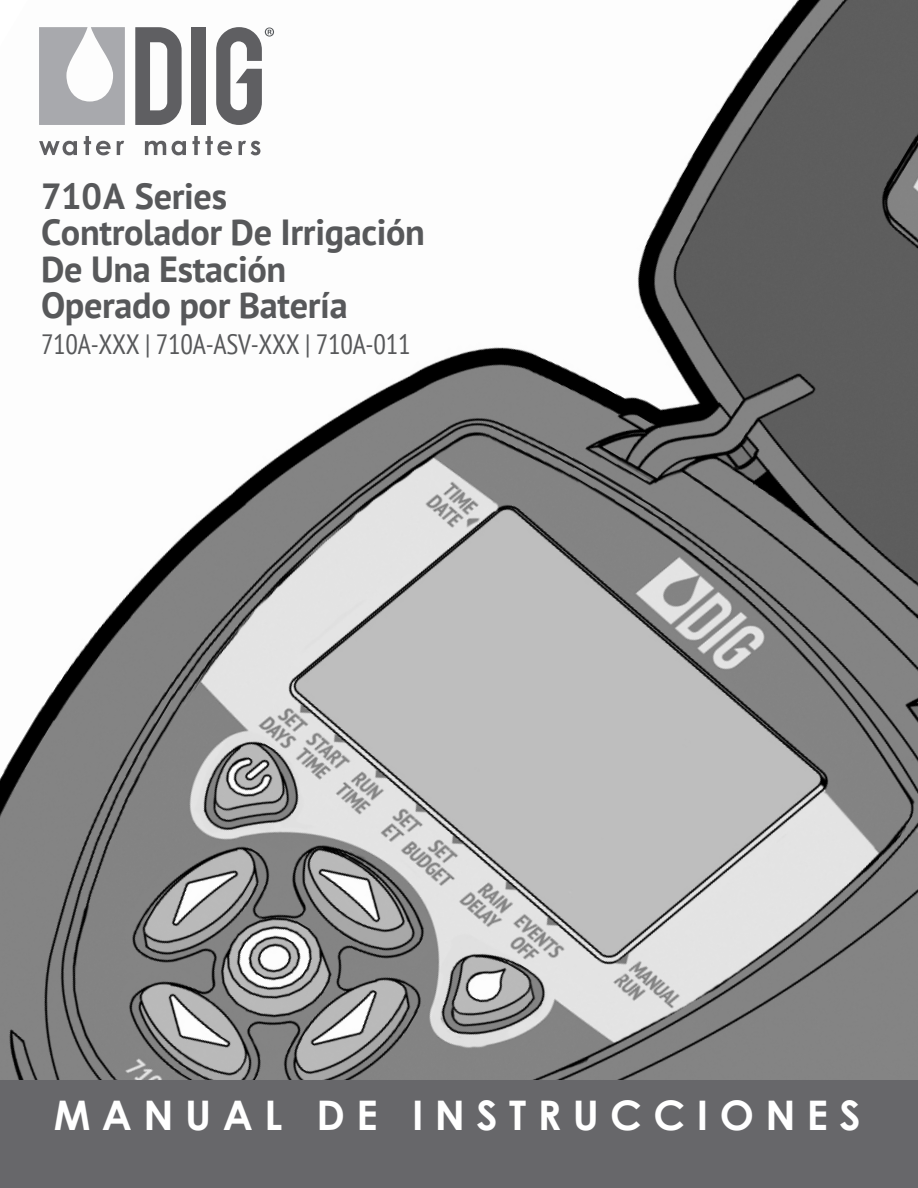
<style>
.page{position:relative;width:918px;height:1188px;background:#fff}
.page>*{position:absolute;margin:0;border:0;box-sizing:border-box;transform-origin:0 0}
._11_black_bar{font:700 40.8px "Century Gothic";letter-spacing:.28em;color:#fff}
.t1{font:700 36.3px/36.3px "PT Sans";letter-spacing:-.01em;color:#57585a}
.t2{font:condensed 27.9px "PT Sans";letter-spacing:-.01em;color:#57585a}
</style>
<div class="page">
<img style="left:0;top:0;width:918px;height:1080px">
<div style="left:0;top:1080px;width:918px;height:108px;background:#67676a"></div>
<svg style="left:135px;top:27px;width:47px;height:98px"></svg>
<div style="left:191px;top:27px;width:15px;height:98px;background:#5f5f62"></div>
<svg style="left:216px;top:27px;width:58px;height:98px"></svg>
<svg style="left:39px;top:27px;width:86px;height:98px"></svg>
<svg style="left:39px;top:141px;width:38px;height:14px"></svg>
<svg style="left:84px;top:136px;width:27px;height:19px"></svg>
<svg style="left:117px;top:141px;width:7px;height:14px"></svg>
<svg style="left:145px;top:141px;width:21px;height:14px"></svg>
<svg style="left:172px;top:141px;width:14px;height:14px"></svg>
<svg style="left:192px;top:136px;width:40px;height:19px"></svg>
<svg style="left:239px;top:141px;width:21px;height:14px"></svg>
<p class="t1" style="left:41px;top:177px;width:386px">710A Series<br>Controlador De Irrigación<br>De Una Estación<br>Operado por Batería</p>
<p class="t2" style="left:41px;top:326px;width:371px">710A-XXX | 710A-ASV-XXX | 710A-011</p>
<p class="_11_black_bar" style="left:54px;top:1090px;width:809px">MANUAL DE INSTRUCCIONES</p>
</div>
